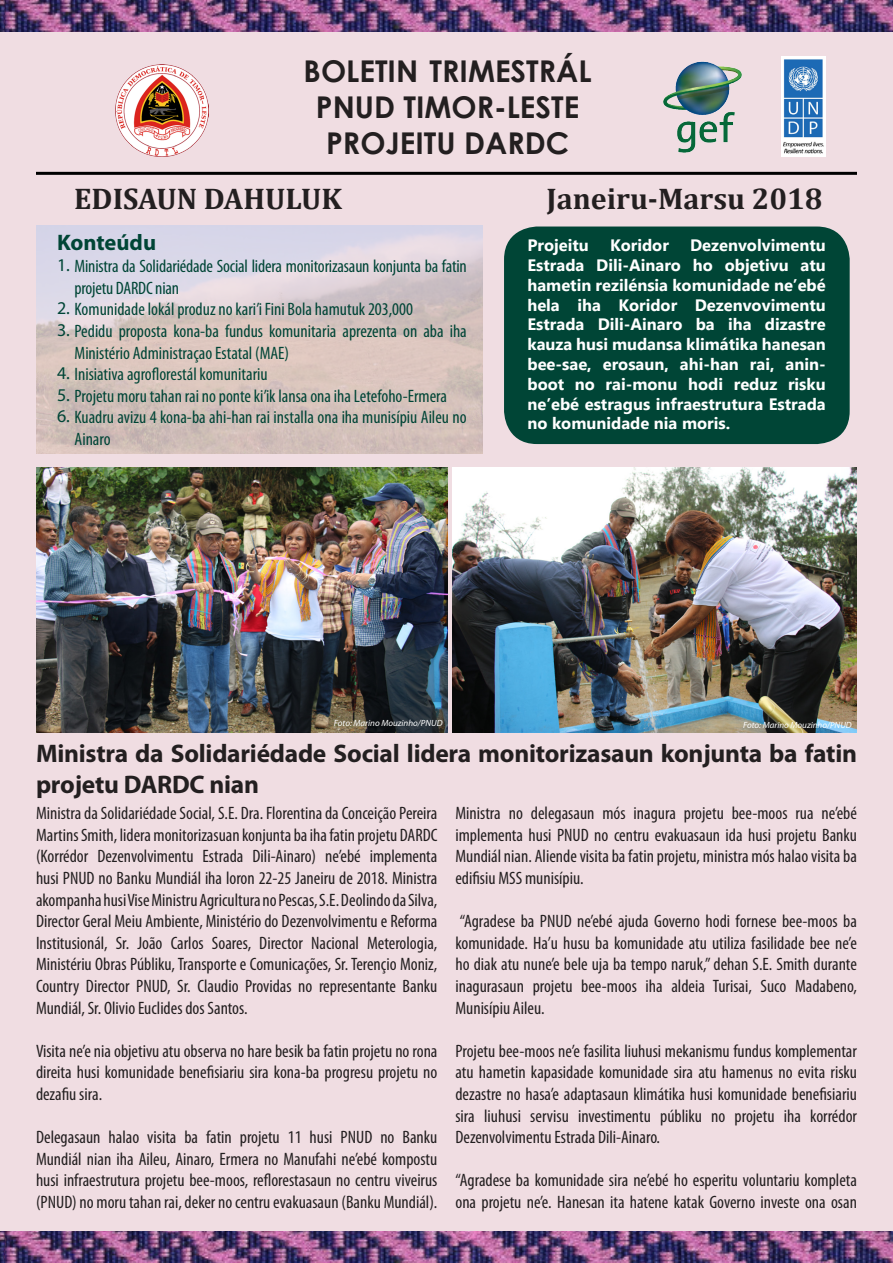
<style>
.page{position:relative;width:893px;height:1263px;background:#f0dde2}
.page>*{position:absolute;margin:0;border:0;box-sizing:border-box;transform-origin:0 0}
.t1{font:700 30px/36px "Century Gothic";color:#231f20;text-align:center}
.t2{font:700 30px "Cambria";color:#231f20}
.t3{font:700 25.5px/30.6px "Myriad Pro";letter-spacing:-.01em;color:#231f20}
.t4{font:700 22.5px "Myriad Pro";color:#004536}
.t5{font:condensed 18px/21.6px "Myriad Pro";color:#231f20;text-align:justify}
.t6{font:condensed 18px/21.6px "Myriad Pro";color:#004536}
.t7{font:700 16.5px/19.8px "Microsoft New Tai Lue";color:#fff;text-align:justify}
.t8{font:italic 9px "Myriad Pro";color:#fff}
.s1{font-stretch:normal}
</style>
<div class="page">
<img style="left:6px;top:1231px;width:887px;height:32px">
<img style="left:5px;top:0;width:888px;height:31px">
<img style="left:36px;top:226px;width:446px;height:227px">
<hr style="left:36px;top:172px;width:821px;height:3px;background:#000">
<img style="left:115px;top:64px;width:94px;height:93px">
<img style="left:663px;top:61px;width:79px;height:92px">
<img style="left:781px;top:56px;width:45px;height:101px">
<div style="left:504px;top:227px;width:346px;height:217px;background:#004536;border-radius:33px"></div>
<img style="left:452px;top:468px;width:405px;height:265px">
<img style="left:36px;top:468px;width:412px;height:265px">
<p class="t1" style="left:304px;top:52px;width:290px">BOLETIN TRIMESTRÁL<br>PNUD TIMOR-LESTE</p>
<p class="t1" style="left:326px;top:124px;width:244px">PROJEITU DARDC</p>
<p class="t2" style="left:74px;top:178px;width:269px">EDISAUN DAHULUK</p>
<p class="t2" style="left:546px;top:178px;width:278px">Janeiru-Marsu 2018</p>
<p class="t4" style="left:57px;top:229px;width:101px">Konteúdu</p>
<p class="t6" style="left:75px;top:256px;width:394px;text-indent:-18px"><span class="s1">1.</span> Ministra da Solidariédade Social lidera monitorizasaun konjunta ba fatin projetu DARDC nian</p>
<p class="t6" style="left:57px;top:299px;width:358px"><span class="s1">2.</span> Komunidade lokál produz no kari’i Fini Bola hamutuk 203,000</p>
<p class="t6" style="left:75px;top:321px;width:394px;text-indent:-18px"><span class="s1">3.</span> Pedidu proposta kona-ba fundus komunitaria aprezenta on aba iha<br>Ministério Administraçao Estatal (MAE)</p>
<p class="t6" style="left:57px;top:364px;width:212px"><span class="s1">4.</span> Inisiativa agroflorestál komunitariu</p>
<p class="t6" style="left:57px;top:385px;width:392px"><span class="s1">5.</span> Projetu moru tahan rai no ponte ki’ik lansa ona iha Letefoho-Ermera</p>
<p class="t6" style="left:75px;top:407px;width:394px;text-indent:-18px"><span class="s1">6.</span> Kuadru avizu 4 kona-ba ahi-han rai installa ona iha munisípiu Aileu no<br>Ainaro</p>
<p class="t7" style="left:527px;top:237px;width:300px;text-indent:163px">Dezenvolvimentu Estrada Dili-Ainaro ho objetivu atu hametin rezilénsia komunidade ne’ebé hela iha Koridor Dezenvovimentu Estrada Dili-Ainaro ba iha dizastre kauza husi mudansa klimátika hanesan bee-sae, erosaun, ahi-han rai, anin&shy;boot no rai-monu hodi reduz risku ne’ebé estragus infraestrutura Estrada no komunidade nia moris.</p>
<p class="t7" style="left:527px;top:237px;width:63px">Projeitu</p>
<p class="t7" style="left:610px;top:237px;width:60px">Koridor</p>
<p class="t8" style="left:334px;top:718px;width:110px">Foto: Marino Mouzinho/PNUD</p>
<p class="t8" style="left:743px;top:720px;width:110px">Foto: Marino Mouzinho/PNUD</p>
<p class="t3" style="left:36px;top:738px;width:822px">Ministra da Solidariédade Social lidera monitorizasaun konjunta ba fatin projetu DARDC nian</p>
<p class="t5" style="left:36px;top:803px;width:403px">Ministra da Solidariédade Social, S.E. Dra. Florentina da Conceição Pereira Martins Smith, lidera monitorizasuan konjunta ba iha fatin projetu DARDC (Korrédor Dezenvolvimentu Estrada Dili-Ainaro) ne’ebé implementa husi PNUD no Banku Mundiál iha loron 22-25 Janeiru de 2018. Ministra akompanha husi Vise Ministru Agricultura no Pescas, S.E. Deolindo da Silva, Director Geral Meiu Ambiente, Ministério do Dezenvolvimentu e Reforma Institusionál, Sr. João Carlos Soares, Director Nacional Meterologia, Ministériu Obras Públiku, Transporte e Comunicações, Sr. Terençio Moniz, Country Director PNUD, Sr. Claudio Providas no representante Banku Mundiál, Sr. Olivio Euclides dos Santos.</p>
<p class="t5" style="left:36px;top:1040px;width:403px">Visita ne’e nia objetivu atu observa no hare besik ba fatin projetu no rona direita husi komunidade benefisiariu sira kona-ba progresu projetu no dezafiu sira.</p>
<p class="t5" style="left:36px;top:1127px;width:403px">Delegasaun halao visita ba fatin projetu 11 husi PNUD no Banku Mundiál nian iha Aileu, Ainaro, Ermera no Manufahi ne’ebé kompostu husi infraestrutura projetu bee-moos, reflorestasaun no centru viveirus (PNUD) no moru tahan rai, deker no centru evakuasaun (Banku Mundiál).</p>
<p class="t5" style="left:455px;top:803px;width:403px">Ministra no delegasaun mós inagura projetu bee-moos rua ne’ebé implementa husi PNUD no centru evakuasaun ida husi projetu Banku Mundiál nian. Aliende visita ba fatin projetu, ministra mós halao visita ba edifisiu MSS munisípiu.</p>
<p class="t5" style="left:455px;top:911px;width:403px">“Agradese ba PNUD ne’ebé ajuda Governo hodi fornese bee-moos ba komunidade. Ha’u husu ba komunidade atu utiliza fasilidade bee ne’e ho diak atu nune’e bele uja ba tempo naruk,” dehan S.E. Smith durante inagurasaun projetu bee-moos iha aldeia Turisai, Suco Madabeno, Munisípiu Aileu.</p>
<p class="t5" style="left:455px;top:1040px;width:403px">Projetu bee-moos ne’e fasilita liuhusi mekanismu fundus komplementar atu hametin kapasidade komunidade sira atu hamenus no evita risku dezastre no hasa’e adaptasaun klimátika husi komunidade benefisiariu sira liuhusi servisu investimentu públiku no projetu iha korrédor Dezenvolvimentu Estrada Dili-Ainaro.</p>
<p class="t5" style="left:455px;top:1170px;width:403px">“Agradese ba komunidade sira ne’ebé ho esperitu voluntariu kompleta ona projetu ne’e. Hanesan ita hatene katak Governo investe ona osan</p>
</div>
